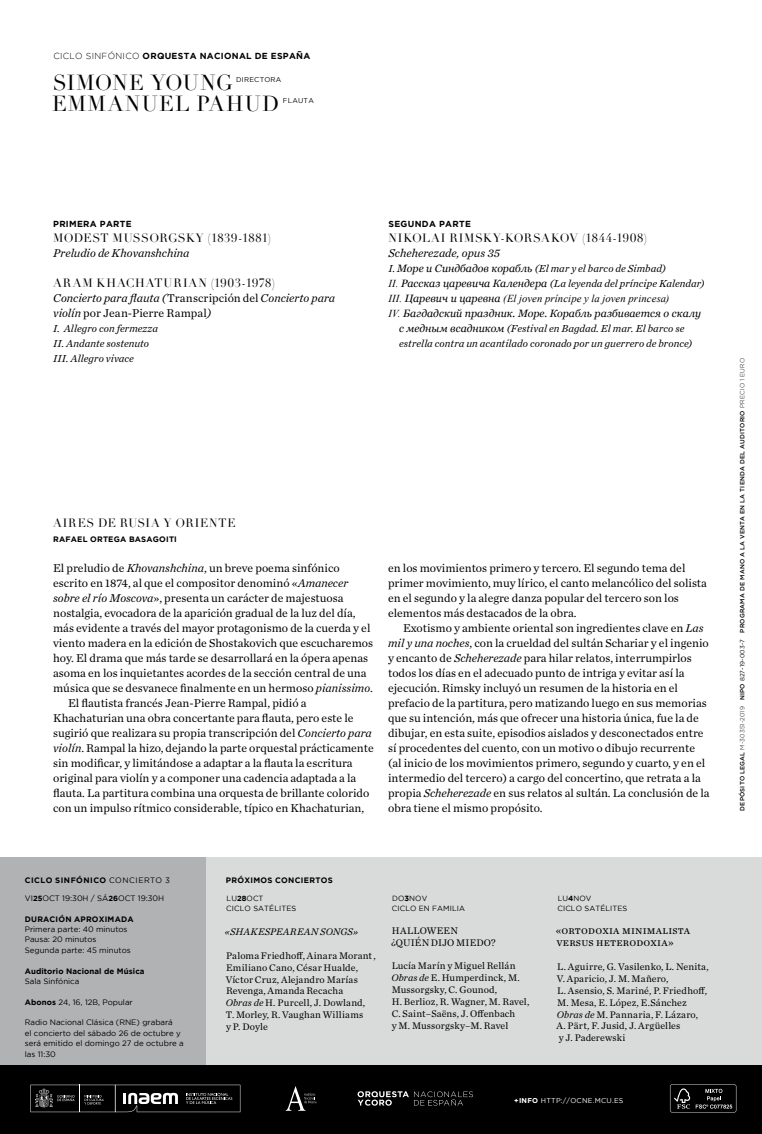
<style>
.page{position:relative;width:762px;height:1134px;background:#fff}
.page>*{position:absolute;margin:0;border:0;box-sizing:border-box;transform-origin:0 0}
.t1{font:21.25px "Didot";letter-spacing:.06em;color:#000}
.t2{font:21.25px "Didot";letter-spacing:.005em;color:#000}
.t3{font:11.88px/15px "Chronicle Text G1";color:#000}
.t4{font:italic 11.88px/15px "Chronicle Text G1";color:#000}
.t5{font:11.88px "Didot";letter-spacing:.06em;color:#000}
.t6{font:11.88px "Didot";letter-spacing:.02em;color:#000}
.t7{font:11.25px/11.9px "Chronicle Text G1";letter-spacing:.02em;color:#000}
.t8{font:italic 10.62px/15px "Chronicle Text G1";letter-spacing:.005em;color:#000}
.t9{font:italic 10.62px "Times New Roman";letter-spacing:.01em;color:#000}
.t10{font:italic 10.62px "Georgia";letter-spacing:.005em;color:#000}
.t11{font:10px/11.9px "Chronicle Text G1";letter-spacing:.015em;color:#000}
.t12{font:italic 10px "Chronicle Text G1";letter-spacing:.02em;color:#000}
.t13{font:700 8.75px "Gotham";letter-spacing:.035em;color:#000}
.t14{font:7.88px/10.4px "Gotham";color:#000}
.t15{font:700 7.88px "Gotham";letter-spacing:.025em;color:#000}
.t16{font:700 7.88px "Gotham";letter-spacing:.065em;color:#000}
.t17{font:7.5px/10.6px "Gotham";letter-spacing:.015em;color:#000}
.t18{font:7px "Gotham";letter-spacing:.04em;color:#fff}
.t19{font:7px "Gotham";letter-spacing:.035em;color:#000}
.t20{font:500 6.12px "Gotham";letter-spacing:.035em;color:#000}
.s1{font-weight:300}
.s2{font-style:normal}
.s3{font-family:"Georgia"}
.s4{font-family:"Times New Roman"}
.s5{font-style:italic}
.s6{font-weight:400}
.s7{font-weight:700;font-size:7.5px}
.s8{font-weight:700}
</style>
<div class="page">
<div style="left:0;top:857px;width:762px;height:277px;background:#d9dada"></div>
<div style="left:0;top:857px;width:206px;height:277px;background:#b1b2b3"></div>
<div style="left:0;top:1066px;width:762px;height:68px;background:#000"></div>
<svg style="left:670px;top:1084px;width:66px;height:28px"></svg>
<svg style="left:30px;top:1085px;width:210px;height:27px"></svg>
<svg style="left:286px;top:1086px;width:30px;height:25px"></svg>
<svg style="left:357px;top:1091px;width:116px;height:15px"></svg>
<p class="t13" style="left:53px;top:51px;width:258px"><span class="s1">CICLO SINFÓNICO</span> ORQUESTA NACIONAL DE ESPAÑA</p>
<h1 class="t2" style="left:53px;top:69px;width:181px">SIMONE YOUNG</h1>
<p class="t19" style="left:236px;top:76px;width:47px">DIRECTORA</p>
<h1 class="t1" style="left:52px;top:91px;width:229px">EMMANUEL PAHUD</h1>
<p class="t19" style="left:283px;top:97px;width:32px">FLAUTA</p>
<p class="t13" style="left:53px;top:218px;width:80px">PRIMERA PARTE</p>
<p class="t6" style="left:53px;top:230px;width:220px">MODEST MUSSORGSKY (1839-1881)</p>
<p class="t4" style="left:53px;top:244px;width:138px">Preludio de Khovanshchina</p>
<p class="t5" style="left:53px;top:275px;width:223px">ARAM KHACHATURIAN (1903-1978)</p>
<p class="t4" style="left:53px;top:289px;width:284px">Concierto para flauta (<span class="s2">Transcripción del</span> Concierto para violín <span class="s2">por Jean-Pierre Rampal</span>)</p>
<p class="t8" style="left:53px;top:320px;width:107px">I. Allegro con fermezza<br>II. Andante sostenuto<br>III. Allegro vivace</p>
<p class="t13" style="left:388px;top:218px;width:84px">SEGUNDA PARTE</p>
<p class="t5" style="left:388px;top:230px;width:260px">NIKOLAI RIMSKY-KORSAKOV (1844-1908)</p>
<p class="t4" style="left:388px;top:244px;width:113px">Scheherezade, opus 35</p>
<p class="t8" style="left:388px;top:260px;width:318px">I. <span class="s3">Море и Синдбадов корабль</span> (El mar y el barco de Simbad)<br><span class="s4">II.</span> <span class="s3">Рассказ царевича Календера</span> (La leyenda del príncipe Kalendar)</p>
<p class="t9" style="left:388px;top:291px;width:282px">III. <span class="s3">Царевич и царевна</span> (El joven príncipe y la joven princesa)</p>
<p class="t10" style="left:388px;top:305px;width:314px"><span class="s4">IV.</span> Багдадский праздник. Море. Корабль разбивается о скалу</p>
<p class="t8" style="left:399px;top:320px;width:295px"><span class="s3">с медным всадником</span> (Festival en Bagdad. El mar. El barco se estrella contra un acantilado coronado por un guerrero de bronce)</p>
<p class="t5" style="left:53px;top:515px;width:184px">AIRES DE RUSIA Y ORIENTE</p>
<p class="t15" style="left:53px;top:534px;width:125px">RAFAEL ORTEGA BASAGOITI</p>
<p class="t3" style="left:53px;top:560px;width:288px">El preludio de <span class="s5">Khovanshchina</span>, un breve poema sinfónico</p>
<p class="t3" style="left:53px;top:575px;width:296px">escrito en 1874, al que el compositor denominó «<span class="s5">Amanecer</span></p>
<p class="t3" style="left:53px;top:590px;width:292px"><span class="s5">sobre el río Moscova</span>», presenta un carácter de majestuosa</p>
<p class="t3" style="left:53px;top:604px;width:304px">nostalgia, evocadora de la aparición gradual de la luz del día,</p>
<p class="t3" style="left:53px;top:619px;width:319px">más evidente a través del mayor protagonismo de la cuerda y el</p>
<p class="t3" style="left:53px;top:634px;width:321px">viento madera en la edición de Shostakovich que escucharemos</p>
<p class="t3" style="left:53px;top:649px;width:316px">hoy. El drama que más tarde se desarrollará en la ópera apenas</p>
<p class="t3" style="left:53px;top:664px;width:315px">asoma en los inquietantes acordes de la sección central de una</p>
<p class="t3" style="left:53px;top:679px;width:321px">música que se desvanece finalmente en un hermoso <span class="s5">pianissimo</span>.</p>
<p class="t3" style="left:68px;top:694px;width:240px">El flautista francés Jean-Pierre Rampal, pidió a</p>
<p class="t3" style="left:53px;top:709px;width:302px">Khachaturian una obra concertante para flauta, pero este le</p>
<p class="t3" style="left:53px;top:724px;width:320px">sugirió que realizara su propia transcripción del <span class="s5">Concierto para</span></p>
<p class="t3" style="left:53px;top:739px;width:322px"><span class="s5">violín</span>. Rampal la hizo, dejando la parte orquestal prácticamente</p>
<p class="t3" style="left:53px;top:754px;width:301px">sin modificar, y limitándose a adaptar a la flauta la escritura</p>
<p class="t3" style="left:53px;top:769px;width:305px">original para violín y a componer una cadencia adaptada a la</p>
<p class="t3" style="left:53px;top:784px;width:318px">flauta. La partitura combina una orquesta de brillante colorido</p>
<p class="t3" style="left:53px;top:799px;width:313px">con un impulso rítmico considerable, típico en Khachaturian,</p>
<p class="t3" style="left:388px;top:559px;width:320px">en los movimientos primero y tercero. El segundo tema del primer movimiento, muy lírico, el canto melancólico del solista en el segundo y la alegre danza popular del tercero son los elementos más destacados de la obra.</p>
<p class="t3" style="left:388px;top:619px;width:323px;text-indent:15px">Exotismo y ambiente oriental son ingredientes clave en <span class="s5">Las mil y una noches</span>, con la crueldad del sultán Schariar y el ingenio y encanto de <span class="s5">Scheherezade</span> para hilar relatos, interrumpirlos todos los días en el adecuado punto de intriga y evitar así la ejecución. Rimsky incluyó un resumen de la historia en el prefacio de la partitura, pero matizando luego en sus memorias que su intención, más que ofrecer una historia única, fue la de dibujar, en esta suite, episodios aislados y desconectados entre sí procedentes del cuento, con un motivo o dibujo recurrente (al inicio de los movimientos primero, segundo y cuarto, y en el intermedio del tercero) a cargo del concertino, que retrata a la propia <span class="s5">Scheherezade</span> en sus relatos al sultán. La conclusión de la obra tiene el mismo propósito.</p>
<p class="t16" style="left:25px;top:875px;width:146px">CICLO SINFÓNICO <span class="s6">CONCIERTO 3</span></p>
<p class="t15" style="left:226px;top:875px;width:108px">PRÓXIMOS CONCIERTOS</p>
<p class="t14" style="left:25px;top:893px;width:141px">VI<span class="s7">25</span>OCT 19:30H / SÁ<span class="s7">26</span>OCT 19:30H</p>
<p class="t15" style="left:25px;top:914px;width:110px">DURACIÓN APROXIMADA</p>
<p class="t14" style="left:25px;top:924px;width:107px">Primera parte: 40 minutos<br>Pausa: 20 minutos<br>Segunda parte: 45 minutos</p>
<p class="t15" style="left:25px;top:966px;width:121px">Auditorio Nacional de Música</p>
<p class="t14" style="left:25px;top:976px;width:56px">Sala Sinfónica</p>
<p class="t14" style="left:25px;top:996px;width:109px"><span class="s8">Abonos</span> 24, 16, 12B, Popular</p>
<p class="t14" style="left:25px;top:1017px;width:160px">Radio Nacional Clásica (RNE) grabará<br>el concierto del sábado 26 de octubre y será emitido el domingo 27 de octubre a las 11:30</p>
<p class="t17" style="left:226px;top:892px;width:72px">LU<span class="s8">28</span>OCT<br>CICLO SATÉLITES</p>
<p class="t12" style="left:225px;top:924px;width:135px">«SHAKESPEAREAN SONGS»</p>
<p class="t11" style="left:226px;top:949px;width:152px">Paloma Friedhoff, Ainara Morant ,<br>Emiliano Cano, César Hualde,<br>Víctor Cruz, Alejandro Marías<br>Revenga, Amanda Recacha<br><span class="s5">Obras de</span> H. Purcell, J. Dowland,<br>T. Morley, R. Vaughan Williams<br>y P. Doyle</p>
<p class="t17" style="left:392px;top:892px;width:75px">DO<span class="s8">3</span>NOV<br>CICLO EN FAMILIA</p>
<p class="t11" style="left:391px;top:924px;width:106px">HALLOWEEN ¿QUIÉN DIJO MIEDO?</p>
<p class="t11" style="left:391px;top:959px;width:139px">Lucía Marín y Miguel Rellán<br><span class="s5">Obras de</span> E. Humperdinck, M.<br>Mussorgsky, C. Gounod,<br>H. Berlioz, R. Wagner, M. Ravel,<br>C. Saint–Saëns, J. Offenbach<br>y M. Mussorgsky–M. Ravel</p>
<p class="t17" style="left:557px;top:892px;width:72px">LU<span class="s8">4</span>NOV<br>CICLO SATÉLITES</p>
<p class="t7" style="left:556px;top:924px;width:136px">«ORTODOXIA MINIMALISTA<br>VERSUS HETERODOXIA»</p>
<p class="t11" style="left:556px;top:960px;width:154px">L. Aguirre, G. Vasilenko, L. Nenita,<br>V. Aparicio, J. M. Mañero,<br>L. Asensio, S. Mariné, P. Friedhoff,<br>M. Mesa, E. López, E.Sánchez<br><span class="s5">Obras de</span> M. Pannaria, F. Lázaro,<br>A. Pärt, F. Jusid, J. Argüelles<br>y J. Paderewski</p>
<p class="t18" style="left:514px;top:1096px;width:111px"><span class="s8">+INFO</span> HTTP://OCNE.MCU.ES</p>
<p class="t20" style="left:739px;top:811px;width:454px;rotate:-90deg">DEPÓSITO LEGAL <span class="s1">M-30351-2019</span> NIPO <span class="s6">827-19-003-7</span> PROGRAMA DE MANO A LA VENTA EN LA TIENDA DEL AUDITORIO <span class="s1">PRECIO 1 EURO</span></p>
</div>
